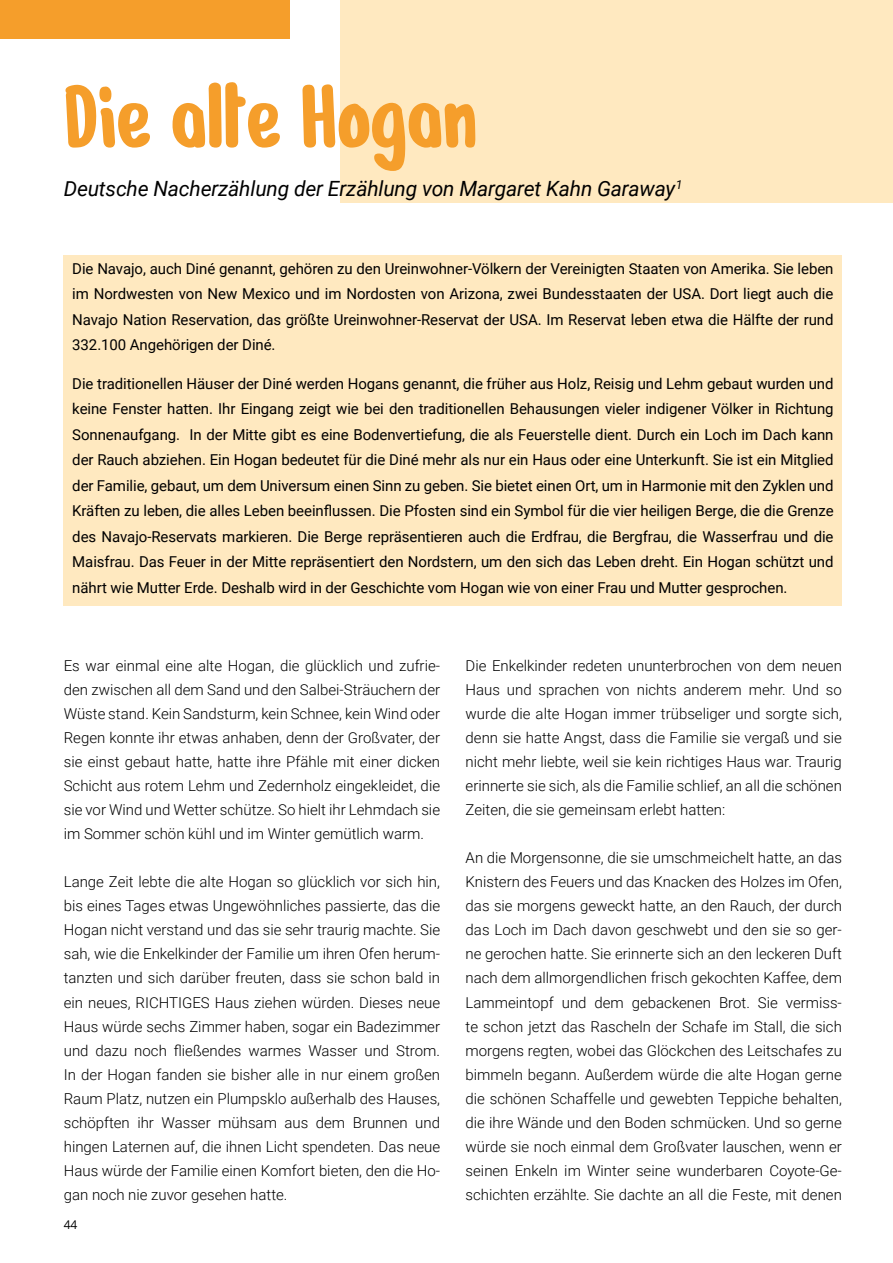
<style>
.page{position:relative;width:893px;height:1263px;background:#fff}
.page>*{position:absolute;margin:0;border:0;box-sizing:border-box;transform-origin:0 0}
.t1{font:108px "Nerko One";color:#f59e2b;scale:.67 1}
.t2{font:italic 21px "Roboto";letter-spacing:-.01em;color:#000}
.t3{font:300 15px/24px "Roboto";color:#000;text-align:justify}
.t4{font:15px/25.5px "Roboto";letter-spacing:-.005em;color:#000;text-align:justify}
.t5{font:12px "Open Sans";color:#000}
</style>
<div class="page">
<div style="left:340px;top:0;width:553px;height:202px;background:#ffe9c0"></div>
<div style="left:0;top:0;width:289px;height:38px;background:#f59e2b"></div>
<div style="left:64px;top:255px;width:778px;height:351px;background:#ffe9c0"></div>
<h1 class="t1" style="left:64px;top:46px;width:618px">Die alte Hogan</h1>
<h2 class="t2" style="left:64px;top:173px;width:620px">Deutsche Nacherzählung der Erzählung von Margaret Kahn Garaway<sup>1</sup></h2>
<p class="t4" style="left:72px;top:255px;width:763px">Die Navajo, auch Diné genannt, gehören zu den Ureinwohner-Völkern der Vereinigten Staaten von Amerika. Sie leben im Nordwesten von New Mexico und im Nordosten von Arizona, zwei Bundesstaaten der USA. Dort liegt auch die Navajo Nation Reservation, das größte Ureinwohner-Reservat der USA. Im Reservat leben etwa die Hälfte der rund 332.100 Angehörigen der Diné.</p>
<p class="t4" style="left:72px;top:370px;width:763px">Die traditionellen Häuser der Diné werden Hogans genannt, die früher aus Holz, Reisig und Lehm gebaut wurden und keine Fenster hatten. Ihr Eingang zeigt wie bei den traditionellen Behausungen vieler indigener Völker in Richtung Sonnenaufgang. In der Mitte gibt es eine Bodenvertiefung, die als Feuerstelle dient. Durch ein Loch im Dach kann der Rauch abziehen. Ein Hogan bedeutet für die Diné mehr als nur ein Haus oder eine Unterkunft. Sie ist ein Mitglied der Familie, gebaut, um dem Universum einen Sinn zu geben. Sie bietet einen Ort, um in Harmonie mit den Zyklen und Kräften zu leben, die alles Leben beeinflussen. Die Pfosten sind ein Symbol für die vier heiligen Berge, die die Grenze des Navajo-Reservats markieren. Die Berge repräsentieren auch die Erdfrau, die Bergfrau, die Wasserfrau und die Maisfrau. Das Feuer in der Mitte repräsentiert den Nordstern, um den sich das Leben dreht. Ein Hogan schützt und nährt wie Mutter Erde. Deshalb wird in der Geschichte vom Hogan wie von einer Frau und Mutter gesprochen.</p>
<p class="t3" style="left:64px;top:653px;width:378px">Es war einmal eine alte Hogan, die glücklich und zufrie&shy;den zwischen all dem Sand und den Salbei-Sträuchern der Wüste stand. Kein Sandsturm, kein Schnee, kein Wind oder Regen konnte ihr etwas anhaben, denn der Großvater, der sie einst gebaut hatte, hatte ihre Pfähle mit einer dicken Schicht aus rotem Lehm und Zedernholz eingekleidet, die sie vor Wind und Wetter schütze. So hielt ihr Lehmdach sie im Sommer schön kühl und im Winter gemütlich warm.</p>
<p class="t3" style="left:64px;top:869px;width:378px">Lange Zeit lebte die alte Hogan so glücklich vor sich hin, bis eines Tages etwas Ungewöhnliches passierte, das die Hogan nicht verstand und das sie sehr traurig machte. Sie sah, wie die Enkelkinder der Familie um ihren Ofen herum&shy;tanzten und sich darüber freuten, dass sie schon bald in ein neues, RICHTIGES Haus ziehen würden. Dieses neue Haus würde sechs Zimmer haben, sogar ein Badezimmer und dazu noch fließendes warmes Wasser und Strom.<br>In der Hogan fanden sie bisher alle in nur einem großen Raum Platz, nutzen ein Plumpsklo außerhalb des Hauses, schöpften ihr Wasser mühsam aus dem Brunnen und hingen Laternen auf, die ihnen Licht spendeten. Das neue Haus würde der Familie einen Komfort bieten, den die Ho&shy;gan noch nie zuvor gesehen hatte.</p>
<p class="t5" style="left:64px;top:1216px;width:15px">44</p>
<p class="t3" style="left:466px;top:653px;width:378px">Die Enkelkinder redeten ununterbrochen von dem neuen Haus und sprachen von nichts anderem mehr. Und so wurde die alte Hogan immer trübseliger und sorgte sich, denn sie hatte Angst, dass die Familie sie vergaß und sie nicht mehr liebte, weil sie kein richtiges Haus war. Traurig erinnerte sie sich, als die Familie schlief, an all die schönen Zeiten, die sie gemeinsam erlebt hatten:</p>
<p class="t3" style="left:466px;top:845px;width:378px">An die Morgensonne, die sie umschmeichelt hatte, an das Knistern des Feuers und das Knacken des Holzes im Ofen, das sie morgens geweckt hatte, an den Rauch, der durch das Loch im Dach davon geschwebt und den sie so ger&shy;ne gerochen hatte. Sie erinnerte sich an den leckeren Duft nach dem allmorgendlichen frisch gekochten Kaffee, dem Lammeintopf und dem gebackenen Brot. Sie vermiss&shy;te schon jetzt das Rascheln der Schafe im Stall, die sich morgens regten, wobei das Glöckchen des Leitschafes zu bimmeln begann. Außerdem würde die alte Hogan gerne die schönen Schaffelle und gewebten Teppiche behalten, die ihre Wände und den Boden schmücken. Und so gerne würde sie noch einmal dem Großvater lauschen, wenn er seinen Enkeln im Winter seine wunderbaren Coyote-Ge&shy;schichten erzählte. Sie dachte an all die Feste, mit denen</p>
</div>
